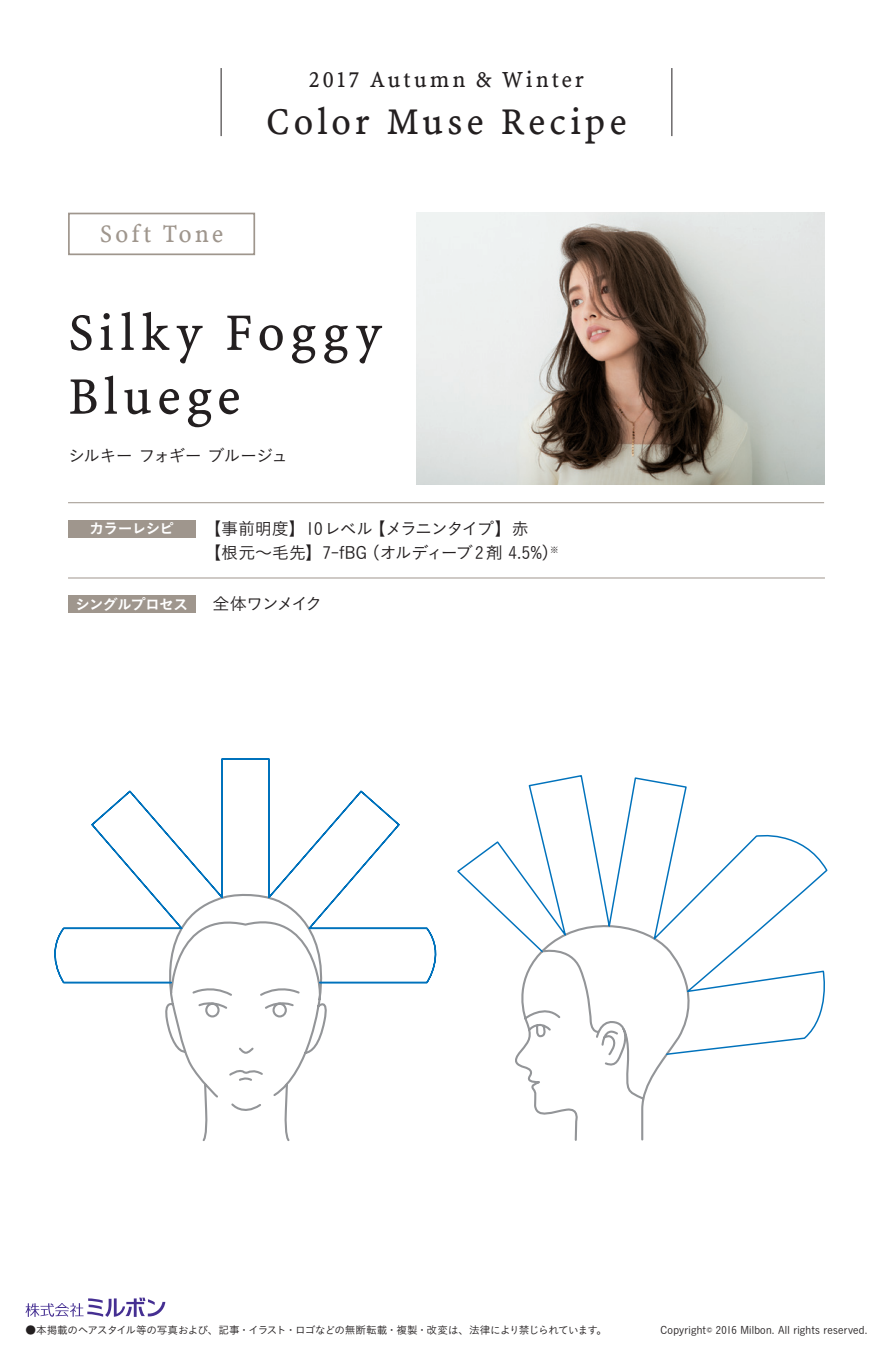
<style>
.page{position:relative;width:893px;height:1361px;background:#fff}
.page>*{position:absolute;margin:0;border:0;box-sizing:border-box;transform-origin:0 0}
.t1{font:53.1px/63.9px "Minion Web Pro";letter-spacing:.095em;color:#231f20}
.t2{font:38.4px "Minion Web Pro";letter-spacing:.095em;color:#231f20}
.t3{font:25.5px "Minion Web Pro";letter-spacing:.105em;color:#9f968d}
.t4{font:23.4px "Minion Web Pro";letter-spacing:.11em;color:#231f20}
.t5{font:17.1px/23.4px "Koburina Go Std W3";letter-spacing:-.05em;color:#231f20}
.t6{font:17.1px "Koburina Go Std W3";letter-spacing:-.1em;color:#231f20}
.t7{font:15px "Koburina Go Std W6";letter-spacing:-.055em;color:#fff}
.t8{font:10.5px "Koburina Go Std W3";letter-spacing:-.05em;color:#231f20}
.t9{font:10.5px "Koburina Go Std W3";letter-spacing:.02em;color:#231f20}
</style>
<div class="page">
<svg style="left:26px;top:1297px;width:139px;height:20px"></svg>
<hr style="left:221px;top:68px;width:1px;height:68px;background:#231f20">
<hr style="left:671px;top:68px;width:1px;height:68px;background:#231f20">
<img style="left:417px;top:213px;width:408px;height:272px">
<hr style="left:68px;top:502px;width:756px;height:1px;background:#9f968d">
<hr style="left:68px;top:577px;width:757px;height:1px;background:#9f968d">
<div style="left:68px;top:520px;width:128px;height:17px;background:#9f968d"></div>
<div style="left:68px;top:595px;width:128px;height:17px;background:#9f968d"></div>
<svg style="left:165px;top:984px;width:162px;height:157px"></svg>
<svg style="left:54px;top:758px;width:383px;height:226px"></svg>
<svg style="left:515px;top:1055px;width:153px;height:86px"></svg>
<svg style="left:457px;top:775px;width:371px;height:280px"></svg>
<div style="left:68px;top:213px;width:187px;height:42px;border:2px solid #9f968d"></div>
<h3 class="t4" style="left:309px;top:66px;width:277px">2017 Autumn &amp; Winter</h3>
<h3 class="t3" style="left:100px;top:219px;width:125px">Soft Tone</h3>
<h2 class="t2" style="left:266px;top:98px;width:362px">Color Muse Recipe</h2>
<h1 class="t1" style="left:68px;top:301px;width:314px">Silky Foggy<br>Bluege</h1>
<p class="t5" style="left:68px;top:444px;width:222px">シルキー フォギー ブルージュ</p>
<p class="t7" style="left:90px;top:517px;width:86px">カラーレシピ</p>
<p class="t5" style="left:204px;top:517px;width:356px">【事前明度】10レベル【メラニンタイプ】赤<br>【根元〜毛先】7-fBG（オルディーブ2剤 4.5%）<sup>※</sup></p>
<p class="t7" style="left:75px;top:592px;width:115px">シングルプロセス</p>
<p class="t6" style="left:213px;top:591px;width:111px">全体ワンメイク</p>
<p class="t8" style="left:26px;top:1322px;width:583px">●本掲載のヘアスタイル等の写真および、記事・イラスト・ロゴなどの無断転載・複製・改変は、法律により禁じられています。</p>
<p class="t9" style="left:660px;top:1322px;width:208px">Copyright© 2016 Milbon. All rights reserved.</p>
</div>
